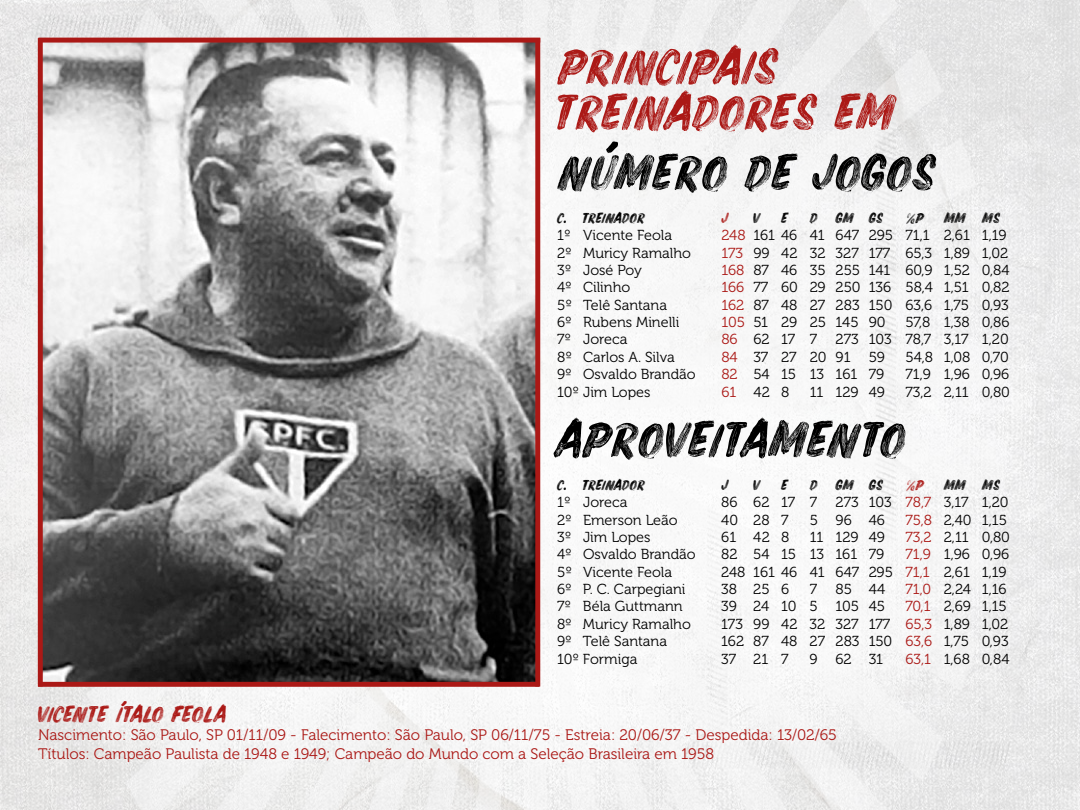
<style>
.page{position:relative;width:1080px;height:810px;background:#fff}
.page>*{position:absolute;margin:0;border:0;box-sizing:border-box;transform-origin:0 0}
.t1{font:50.3px "Fierce Vector";color:#000}
.t2{font:50.3px/45.7px "Fierce Vector";letter-spacing:-.04em;color:#ab1916}
.t3{font:22.9px "Fierce Vector";color:#ab1916}
.t4{font:15.2px/18.3px "Museo 300";color:#ab1916}
.t5{font:14.5px "Museo 300";color:#000}
.t6{font:14.5px "Fierce Vector";letter-spacing:-.04em;color:#000}
.t7{font:14.5px "Fierce Vector";letter-spacing:-.02em;color:#000}
.t8{font:14.5px "Fierce Vector";color:#ab1916}
.s1{color:#ab1916}
</style>
<div class="page">
<img style="left:0;top:0;width:1080px;height:810px">
<img style="left:43px;top:43px;width:492px;height:639px">
<div style="left:38px;top:682px;width:501px;height:5px;background:#ab1916"></div>
<div style="left:38px;top:38px;width:502px;height:5px;background:#ab1916"></div>
<div style="left:38px;top:38px;width:5px;height:649px;background:#ab1916"></div>
<div style="left:535px;top:38px;width:5px;height:649px;background:#ab1916"></div>
<h1 class="t2" style="left:557px;top:43px;width:341px">PRINCIPAIS<br>TREINADORES EM</h1>
<h1 class="t1" style="left:557px;top:136px;width:381px">NÚMERO DE JOGOS</h1>
<p class="t7" style="left:557px;top:207px;width:89px">C. TREINADOR</p>
<p class="t8" style="left:721px;top:207px;width:8px">J</p>
<p class="t6" style="left:753px;top:207px;width:8px">V</p>
<p class="t6" style="left:781px;top:207px;width:8px">E</p>
<p class="t6" style="left:810px;top:207px;width:9px">D</p>
<p class="t6" style="left:836px;top:207px;width:49px">GM GS</p>
<p class="t6" style="left:906px;top:207px;width:20px">%P</p>
<p class="t6" style="left:944px;top:207px;width:58px">MM MS</p>
<p class="t5" style="left:557px;top:227px;width:116px">1º Vicente Feola</p>
<p class="t5" style="left:721px;top:227px;width:287px"><span class="s1">248</span> 161 46 41 647 295 71,1 2,61 1,19</p>
<p class="t5" style="left:557px;top:245px;width:135px">2º Muricy Ramalho</p>
<p class="t5" style="left:721px;top:245px;width:289px"><span class="s1">173</span> 99 42 32 327 177 65,3 1,89 1,02</p>
<p class="t5" style="left:557px;top:262px;width:86px">3º José Poy</p>
<p class="t5" style="left:721px;top:262px;width:290px"><span class="s1">168</span> 87 46 35 255 141 60,9 1,52 0,84</p>
<p class="t5" style="left:557px;top:280px;width:75px">4º Cilinho</p>
<p class="t5" style="left:721px;top:280px;width:290px"><span class="s1">166</span> 77 60 29 250 136 58,4 1,51 0,82</p>
<p class="t5" style="left:557px;top:297px;width:111px">5º Telê Santana</p>
<p class="t5" style="left:721px;top:297px;width:289px"><span class="s1">162</span> 87 48 27 283 150 63,6 1,75 0,93</p>
<p class="t5" style="left:557px;top:314px;width:124px">6º Rubens Minelli</p>
<p class="t5" style="left:721px;top:314px;width:166px"><span class="s1">105</span> 51 29 25 145 90</p>
<p class="t5" style="left:905px;top:314px;width:106px">57,8 1,38 0,86</p>
<p class="t5" style="left:557px;top:332px;width:72px">7º Joreca</p>
<p class="t5" style="left:721px;top:332px;width:97px"><span class="s1">86</span> 62 17 7</p>
<p class="t5" style="left:836px;top:332px;width:175px">273 103 78,7 3,17 1,20</p>
<p class="t5" style="left:557px;top:349px;width:119px">8º Carlos A. Silva</p>
<p class="t5" style="left:721px;top:349px;width:131px"><span class="s1">84</span> 37 27 20 91</p>
<p class="t5" style="left:869px;top:349px;width:18px">59</p>
<p class="t5" style="left:905px;top:349px;width:105px">54,8 1,08 0,70</p>
<p class="t5" style="left:557px;top:366px;width:140px">9º Osvaldo Brandão</p>
<p class="t5" style="left:721px;top:366px;width:164px"><span class="s1">82</span> 54 15 13 161 79</p>
<p class="t5" style="left:905px;top:366px;width:105px">71,9 1,96 0,96</p>
<p class="t5" style="left:557px;top:384px;width:95px">10º Jim Lopes</p>
<p class="t5" style="left:721px;top:384px;width:70px"><span class="s1">61</span> 42 8</p>
<p class="t5" style="left:810px;top:384px;width:77px">11 129 49</p>
<p class="t5" style="left:905px;top:384px;width:106px">73,2 2,11 0,80</p>
<h1 class="t1" style="left:557px;top:403px;width:350px">APROVEITAMENTO</h1>
<p class="t7" style="left:557px;top:474px;width:89px">C. TREINADOR</p>
<p class="t6" style="left:721px;top:474px;width:8px">J</p>
<p class="t6" style="left:753px;top:474px;width:8px">V</p>
<p class="t6" style="left:781px;top:474px;width:8px">E</p>
<p class="t6" style="left:810px;top:474px;width:9px">D</p>
<p class="t6" style="left:836px;top:474px;width:49px">GM GS</p>
<p class="t8" style="left:906px;top:474px;width:20px">%P</p>
<p class="t6" style="left:944px;top:474px;width:58px">MM MS</p>
<p class="t5" style="left:557px;top:494px;width:72px">1º Joreca</p>
<p class="t5" style="left:721px;top:494px;width:97px">86 62 17 7</p>
<p class="t5" style="left:836px;top:494px;width:175px">273 103 <span class="s1">78,7</span> 3,17 1,20</p>
<p class="t5" style="left:557px;top:512px;width:122px">2º Emerson Leão</p>
<p class="t5" style="left:721px;top:512px;width:69px">40 28 7</p>
<p class="t5" style="left:810px;top:512px;width:77px">5 96 46</p>
<p class="t5" style="left:905px;top:512px;width:103px"><span class="s1">75,8</span> 2,40 1,15</p>
<p class="t5" style="left:557px;top:529px;width:95px">3º Jim Lopes</p>
<p class="t5" style="left:721px;top:529px;width:70px">61 42 8</p>
<p class="t5" style="left:810px;top:529px;width:77px">11 129 49</p>
<p class="t5" style="left:905px;top:529px;width:106px"><span class="s1">73,2</span> 2,11 0,80</p>
<p class="t5" style="left:557px;top:547px;width:140px">4º Osvaldo Brandão</p>
<p class="t5" style="left:721px;top:547px;width:164px">82 54 15 13 161 79</p>
<p class="t5" style="left:905px;top:547px;width:105px"><span class="s1">71,9</span> 1,96 0,96</p>
<p class="t5" style="left:557px;top:564px;width:116px">5º Vicente Feola</p>
<p class="t5" style="left:721px;top:564px;width:287px">248 161 46 41 647 295 <span class="s1">71,1</span> 2,61 1,19</p>
<p class="t5" style="left:557px;top:581px;width:130px">6º P. C. Carpegiani</p>
<p class="t5" style="left:721px;top:581px;width:69px">38 25 6</p>
<p class="t5" style="left:810px;top:581px;width:9px">7</p>
<p class="t5" style="left:836px;top:581px;width:51px">85 44</p>
<p class="t5" style="left:905px;top:581px;width:103px"><span class="s1">71,0</span> 2,24 1,16</p>
<p class="t5" style="left:557px;top:599px;width:127px">7º Béla Guttmann</p>
<p class="t5" style="left:721px;top:599px;width:165px">39 24 10 5 105 45</p>
<p class="t5" style="left:905px;top:599px;width:103px"><span class="s1">70,1</span> 2,69 1,15</p>
<p class="t5" style="left:557px;top:616px;width:135px">8º Muricy Ramalho</p>
<p class="t5" style="left:721px;top:616px;width:289px">173 99 42 32 327 177 <span class="s1">65,3</span> 1,89 1,02</p>
<p class="t5" style="left:557px;top:633px;width:111px">9º Telê Santana</p>
<p class="t5" style="left:721px;top:633px;width:289px">162 87 48 27 283 150 <span class="s1">63,6</span> 1,75 0,93</p>
<p class="t5" style="left:557px;top:651px;width:82px">10º Formiga</p>
<p class="t5" style="left:721px;top:651px;width:69px">37 21 7</p>
<p class="t5" style="left:810px;top:651px;width:75px">9 62 31</p>
<p class="t5" style="left:905px;top:651px;width:106px"><span class="s1">63,1</span> 1,68 0,84</p>
<h2 class="t3" style="left:38px;top:697px;width:190px">VICENTE ÍTALO FEOLA</h2>
<p class="t4" style="left:38px;top:726px;width:800px">Nascimento: São Paulo, SP 01/11/09 - Falecimento: São Paulo, SP 06/11/75 - Estreia: 20/06/37 - Despedida: 13/02/65<br>Títulos: Campeão Paulista de 1948 e 1949; Campeão do Mundo com a Seleção Brasileira em 1958</p>
</div>
